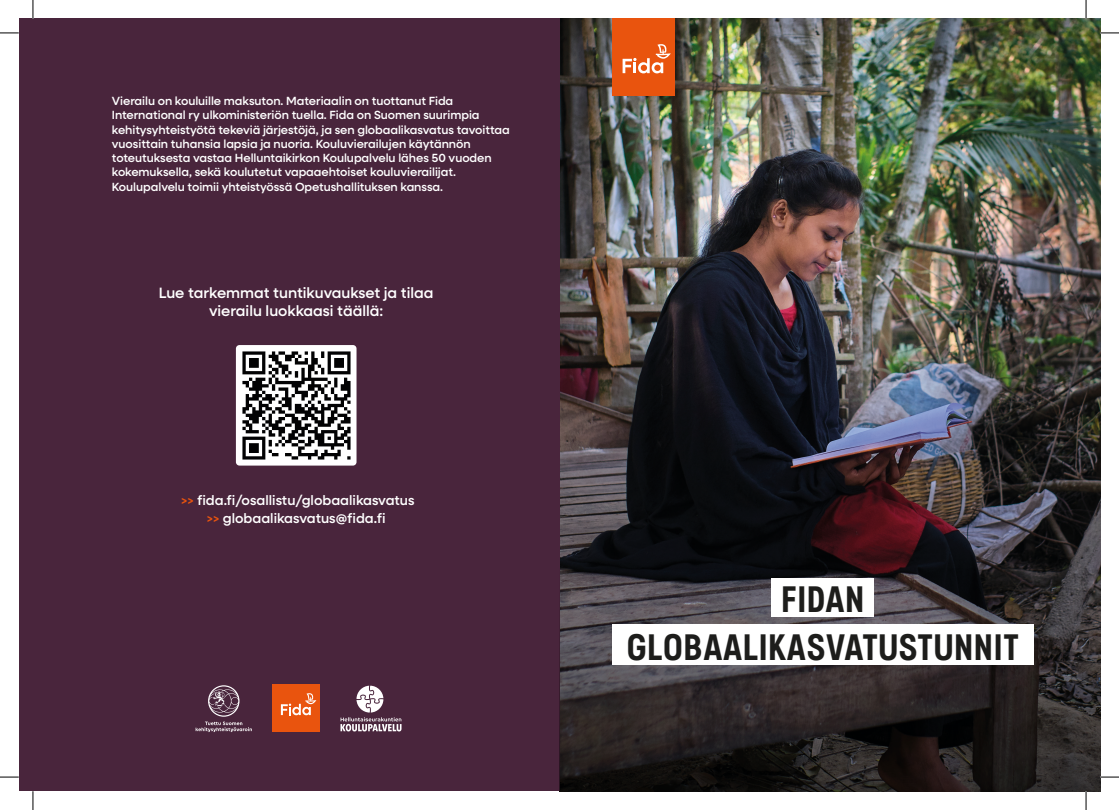
<style>
.page{position:relative;width:1119px;height:810px;background:#fff}
.page>*{position:absolute;margin:0;border:0;box-sizing:border-box;transform-origin:0 0}
.t1{font:36.62px "Fida";color:#1d1d1b}
.t2{font:500 15px/18px "Neulis Sans";color:#fff;text-align:center}
.t3{font:500 13.75px "Neulis Sans";color:#fff}
.t4{font:500 11.88px/14.2px "Neulis Sans";letter-spacing:-.005em;color:#fff}
.s1{color:#e9540e}
</style>
<div class="page">
<img style="left:559px;top:19px;width:540px;height:546px">
<div style="left:19px;top:19px;width:540px;height:772px;background:#49253c"></div>
<div style="left:612px;top:19px;width:62px;height:15px;background:#e9540e"></div>
<svg style="left:559px;top:565px;width:540px;height:226px;background:#302b2d"></svg>
<svg style="left:340px;top:686px;width:61px;height:45px"></svg>
<svg style="left:195px;top:685px;width:57px;height:47px"></svg>
<div style="left:272px;top:685px;width:48px;height:47px;background:#e9540e"></div>
<svg style="left:281px;top:693px;width:35px;height:22px"></svg>
<div style="left:771px;top:579px;width:103px;height:38px;background:#fff"></div>
<div style="left:611px;top:625px;width:422px;height:40px;background:#fff"></div>
<div style="left:236px;top:345px;width:120px;height:121px;background:#fff;border-radius:4px"></div>
<img style="left:242px;top:351px;width:109px;height:109px">
<div style="left:612px;top:33px;width:62px;height:63px;background:#e9540e"></div>
<svg style="left:622px;top:44px;width:48px;height:29px"></svg>
<svg style="left:0;top:32px;width:19px;height:2px"></svg>
<svg style="left:1099px;top:32px;width:19px;height:2px"></svg>
<svg style="left:0;top:776px;width:19px;height:2px"></svg>
<svg style="left:1099px;top:776px;width:19px;height:2px"></svg>
<svg style="left:32px;top:0;width:2px;height:19px"></svg>
<svg style="left:32px;top:791px;width:2px;height:19px"></svg>
<svg style="left:1085px;top:0;width:1px;height:19px"></svg>
<svg style="left:1085px;top:791px;width:1px;height:19px"></svg>
<p class="t4" style="left:112px;top:93px;width:399px">Vierailu on kouluille maksuton. Materiaalin on tuottanut Fida International ry ulkoministeriön tuella. Fida on Suomen suurimpia kehitysyhteistyötä tekeviä järjestöjä, ja sen globaalikasvatus tavoittaa vuosittain tuhansia lapsia ja nuoria. Kouluvierailujen käytännön toteutuksesta vastaa Helluntaikirkon Koulupalvelu lähes 50 vuoden kokemuksella, sekä koulutetut vapaaehtoiset kouluvierailijat.<br>Koulupalvelu toimii yhteistyössä Opetushallituksen kanssa.</p>
<p class="t2" style="left:159px;top:283px;width:276px">Lue tarkemmat tuntikuvaukset ja tilaa vierailu luokkaasi täällä:</p>
<p class="t3" style="left:181px;top:490px;width:235px"><span class="s1">&gt;&gt;</span> fida.fi/osallistu/globaalikasvatus</p>
<p class="t3" style="left:207px;top:508px;width:180px"><span class="s1">&gt;&gt;</span> globaalikasvatus@fida.fi</p>
<p class="t1" style="left:780px;top:577px;width:86px">FIDAN</p>
<p class="t1" style="left:626px;top:624px;width:394px">GLOBAALIKASVATUSTUNNIT</p>
</div>
